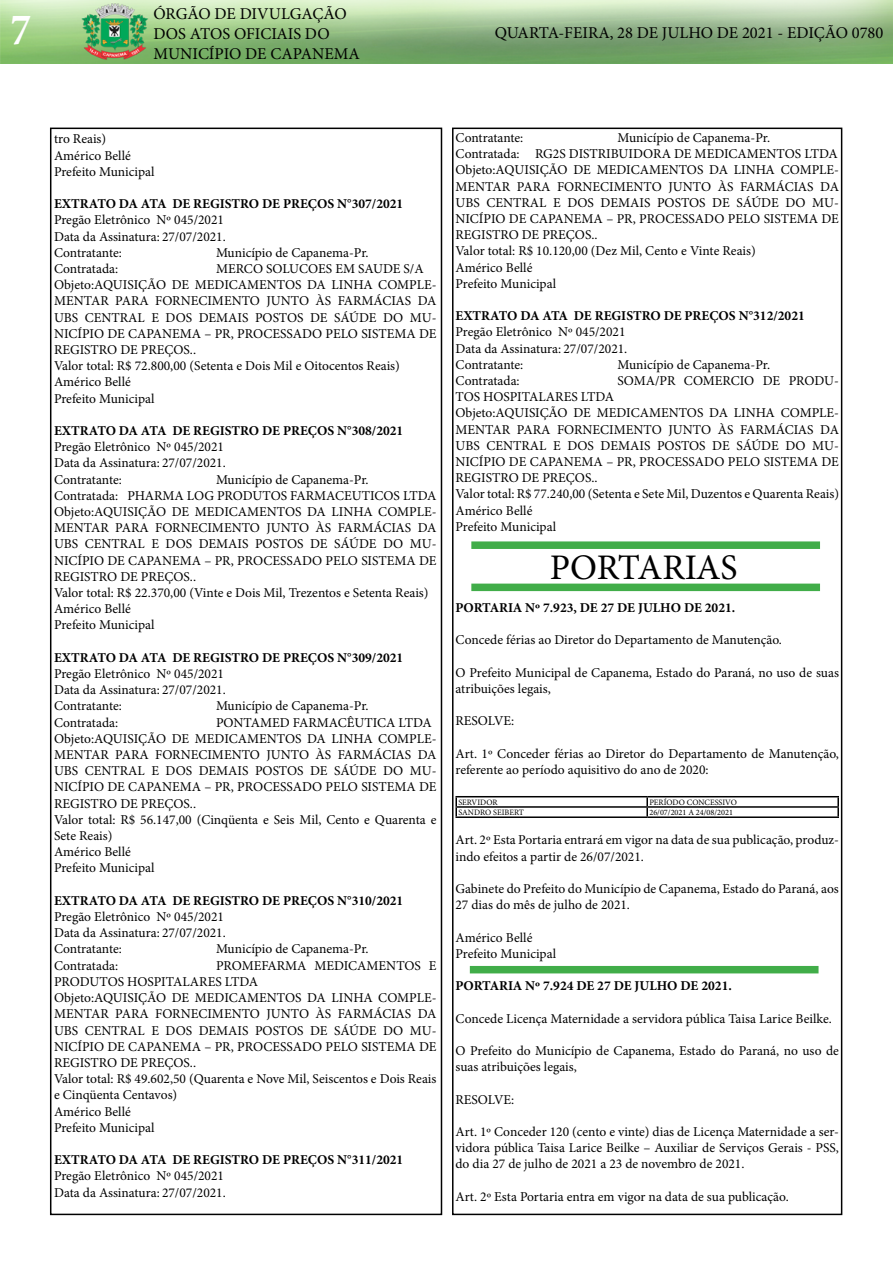
<style>
.page{position:relative;width:893px;height:1263px;background:#fff}
.page>*{position:absolute;margin:0;border:0;box-sizing:border-box;transform-origin:0 0}
.t1{font:700 condensed 45px "Minion Pro";color:#fff}
.t2{font:36px "Minion Pro";letter-spacing:-.005em;color:#000}
.t3{font:16.5px/19.8px "Minion Pro";color:#000}
.t4{font:13.5px/16.2px "Minion Pro";color:#000}
.t5{font:700 13.5px "Minion Pro";color:#000}
.t6{font:8.25px "Minion Pro";color:#000}
</style>
<div class="page">
<div style="left:50px;top:128px;width:392px;height:1087px;border:2px solid #000"></div>
<img style="left:0;top:0;width:893px;height:64px">
<div style="left:452px;top:128px;width:390px;height:1087px;border:2px solid #000"></div>
<hr style="left:455px;top:796px;width:192px;height:1px;background:#000">
<hr style="left:647px;top:796px;width:192px;height:1px;background:#000">
<hr style="left:455px;top:806px;width:192px;height:2px;background:#000">
<svg style="left:455px;top:797px;width:2px;height:19px"></svg>
<hr style="left:647px;top:806px;width:192px;height:2px;background:#000">
<svg style="left:646px;top:797px;width:2px;height:19px"></svg>
<svg style="left:837px;top:797px;width:2px;height:19px"></svg>
<hr style="left:455px;top:816px;width:192px;height:2px;background:#000">
<hr style="left:647px;top:816px;width:192px;height:2px;background:#000">
<div style="left:471px;top:541px;width:349px;height:8px;background:#41ad49"></div>
<div style="left:471px;top:584px;width:349px;height:7px;background:#41ad49"></div>
<div style="left:470px;top:966px;width:348px;height:7px;background:#41ad49"></div>
<h1 class="t1" style="left:11px;top:-1px;width:22px">7</h1>
<p class="t3" style="left:153px;top:4px;width:208px">ÓRGÃO DE DIVULGAÇÃO<br>DOS ATOS OFICIAIS DO<br>MUNICÍPIO DE CAPANEMA</p>
<p class="t3" style="left:495px;top:23px;width:390px">QUARTA-FEIRA, 28 DE JULHO DE 2021 - EDIÇÃO 0780</p>
<p class="t4" style="left:54px;top:131px;width:102px">tro Reais)<br>Américo Bellé<br>Prefeito Municipal</p>
<p class="t5" style="left:54px;top:194px;width:351px">EXTRATO DA ATA DE REGISTRO DE PREÇOS N°307/2021</p>
<p class="t4" style="left:54px;top:212px;width:173px">Pregão Eletrônico Nº 045/2021<br>Data da Assinatura: 27/07/2021.<br>Contratante:</p>
<p class="t4" style="left:216px;top:244px;width:154px">Município de Capanema-Pr.</p>
<p class="t4" style="left:54px;top:261px;width:66px">Contratada:</p>
<p class="t4" style="left:54px;top:261px;width:384px;text-indent:162px">MERCO SOLUCOES EM SAUDE S/A Objeto:AQUISIÇÃO DE MEDICAMENTOS DA LINHA COMPLE-MENTAR PARA FORNECIMENTO JUNTO ÀS FARMÁCIAS DA UBS CENTRAL E DOS DEMAIS POSTOS DE SÁÚDE DO MU-NICÍPIO DE CAPANEMA – PR, PROCESSADO PELO SISTEMA DE REGISTRO DE PREÇOS..<br>Valor total: R$ 72.800,00 (Setenta e Dois Mil e Oitocentos Reais)<br>Américo Bellé<br>Prefeito Municipal</p>
<p class="t5" style="left:54px;top:421px;width:351px">EXTRATO DA ATA DE REGISTRO DE PREÇOS N°308/2021</p>
<p class="t4" style="left:54px;top:439px;width:173px">Pregão Eletrônico Nº 045/2021<br>Data da Assinatura: 27/07/2021.<br>Contratante:</p>
<p class="t4" style="left:54px;top:471px;width:384px;text-indent:162px">Município de Capanema-Pr.<br>Contratada: PHARMA LOG PRODUTOS FARMACEUTICOS LTDA Objeto:AQUISIÇÃO DE MEDICAMENTOS DA LINHA COMPLE-MENTAR PARA FORNECIMENTO JUNTO ÀS FARMÁCIAS DA UBS CENTRAL E DOS DEMAIS POSTOS DE SÁÚDE DO MU-NICÍPIO DE CAPANEMA – PR, PROCESSADO PELO SISTEMA DE REGISTRO DE PREÇOS..<br>Valor total: R$ 22.370,00 (Vinte e Dois Mil, Trezentos e Setenta Reais)<br>Américo Bellé<br>Prefeito Municipal</p>
<p class="t5" style="left:54px;top:648px;width:351px">EXTRATO DA ATA DE REGISTRO DE PREÇOS N°309/2021</p>
<p class="t4" style="left:54px;top:666px;width:173px">Pregão Eletrônico Nº 045/2021<br>Data da Assinatura: 27/07/2021.<br>Contratante:</p>
<p class="t4" style="left:216px;top:698px;width:154px">Município de Capanema-Pr.</p>
<p class="t4" style="left:54px;top:714px;width:384px;text-indent:162px">PONTAMED FARMACÊUTICA LTDA Objeto:AQUISIÇÃO DE MEDICAMENTOS DA LINHA COMPLE-MENTAR PARA FORNECIMENTO JUNTO ÀS FARMÁCIAS DA UBS CENTRAL E DOS DEMAIS POSTOS DE SÁÚDE DO MU-NICÍPIO DE CAPANEMA – PR, PROCESSADO PELO SISTEMA DE REGISTRO DE PREÇOS..<br>Valor total: R$ 56.147,00 (Cinqüenta e Seis Mil, Cento e Quarenta e Sete Reais)<br>Américo Bellé<br>Prefeito Municipal</p>
<p class="t5" style="left:54px;top:891px;width:351px">EXTRATO DA ATA DE REGISTRO DE PREÇOS N°310/2021</p>
<p class="t4" style="left:54px;top:909px;width:173px">Pregão Eletrônico Nº 045/2021<br>Data da Assinatura: 27/07/2021.<br>Contratante:</p>
<p class="t4" style="left:54px;top:714px;width:66px">Contratada:</p>
<p class="t4" style="left:216px;top:941px;width:154px">Município de Capanema-Pr.</p>
<p class="t4" style="left:54px;top:957px;width:66px">Contratada:</p>
<p class="t4" style="left:54px;top:957px;width:384px;text-indent:162px">PROMEFARMA MEDICAMENTOS E PRODUTOS HOSPITALARES LTDA<br>Objeto:AQUISIÇÃO DE MEDICAMENTOS DA LINHA COMPLE-MENTAR PARA FORNECIMENTO JUNTO ÀS FARMÁCIAS DA UBS CENTRAL E DOS DEMAIS POSTOS DE SÁÚDE DO MU-NICÍPIO DE CAPANEMA – PR, PROCESSADO PELO SISTEMA DE REGISTRO DE PREÇOS..<br>Valor total: R$ 49.602,50 (Quarenta e Nove Mil, Seiscentos e Dois Reais e Cinqüenta Centavos)<br>Américo Bellé<br>Prefeito Municipal</p>
<p class="t5" style="left:54px;top:1150px;width:351px">EXTRATO DA ATA DE REGISTRO DE PREÇOS N°311/2021</p>
<p class="t4" style="left:54px;top:1168px;width:173px">Pregão Eletrônico Nº 045/2021<br>Data da Assinatura: 27/07/2021.</p>
<p class="t4" style="left:455px;top:130px;width:385px;text-indent:162px">Município de Capanema-Pr.<br>Contratada: RG2S DISTRIBUIDORA DE MEDICAMENTOS LTDA Objeto:AQUISIÇÃO DE MEDICAMENTOS DA LINHA COMPLE-MENTAR PARA FORNECIMENTO JUNTO ÀS FARMÁCIAS DA UBS CENTRAL E DOS DEMAIS POSTOS DE SÁÚDE DO MU-NICÍPIO DE CAPANEMA – PR, PROCESSADO PELO SISTEMA DE REGISTRO DE PREÇOS..<br>Valor total: R$ 10.120,00 (Dez Mil, Cento e Vinte Reais)<br>Américo Bellé<br>Prefeito Municipal</p>
<p class="t5" style="left:455px;top:306px;width:351px">EXTRATO DA ATA DE REGISTRO DE PREÇOS N°312/2021</p>
<p class="t4" style="left:455px;top:324px;width:173px">Pregão Eletrônico Nº 045/2021<br>Data da Assinatura: 27/07/2021.<br>Contratante:</p>
<p class="t4" style="left:455px;top:130px;width:69px">Contratante:</p>
<p class="t4" style="left:617px;top:356px;width:154px">Município de Capanema-Pr.</p>
<p class="t4" style="left:455px;top:373px;width:66px">Contratada:</p>
<p class="t4" style="left:617px;top:373px;width:223px">SOMA/PR COMERCIO DE PRODU-</p>
<p class="t4" style="left:455px;top:389px;width:385px">TOS HOSPITALARES LTDA<br>Objeto:AQUISIÇÃO DE MEDICAMENTOS DA LINHA COMPLE-MENTAR PARA FORNECIMENTO JUNTO ÀS FARMÁCIAS DA UBS CENTRAL E DOS DEMAIS POSTOS DE SÁÚDE DO MU-NICÍPIO DE CAPANEMA – PR, PROCESSADO PELO SISTEMA DE REGISTRO DE PREÇOS..<br>Valor total: R$ 77.240,00 (Setenta e Sete Mil, Duzentos e Quarenta Reais)<br>Américo Bellé<br>Prefeito Municipal</p>
<h2 class="t2" style="left:550px;top:543px;width:189px">PORTARIAS</h2>
<p class="t5" style="left:455px;top:598px;width:281px">PORTARIA Nº 7.923, DE 27 DE JULHO DE 2021.</p>
<p class="t4" style="left:455px;top:632px;width:328px">Concede férias ao Diretor do Departamento de Manutenção.</p>
<p class="t4" style="left:455px;top:664px;width:385px">O Prefeito Municipal de Capanema, Estado do Paraná, no uso de suas atribuições legais,</p>
<p class="t4" style="left:455px;top:713px;width:60px">RESOLVE:</p>
<p class="t4" style="left:455px;top:745px;width:385px">Art. 1º Conceder férias ao Diretor do Departamento de Manutenção, referente ao período aquisitivo do ano de 2020:</p>
<p class="t6" style="left:458px;top:797px;width:41px">SERVIDOR</p>
<p class="t6" style="left:649px;top:797px;width:89px">PERÍODO CONCESSIVO</p>
<p class="t6" style="left:458px;top:807px;width:67px">SANDRO SEIBERT</p>
<p class="t6" style="left:649px;top:807px;width:85px">26/07/2021 A 24/08/2021</p>
<p class="t4" style="left:455px;top:832px;width:385px">Art. 2º Esta Portaria entrará em vigor na data de sua publicação, produz&shy;indo efeitos a partir de 26/07/2021.</p>
<p class="t4" style="left:455px;top:881px;width:385px">Gabinete do Prefeito do Município de Capanema, Estado do Paraná, aos<br>27 dias do mês de julho de 2021.</p>
<p class="t4" style="left:455px;top:929px;width:102px">Américo Bellé<br>Prefeito Municipal</p>
<p class="t5" style="left:455px;top:976px;width:278px">PORTARIA Nº 7.924 DE 27 DE JULHO DE 2021.</p>
<p class="t4" style="left:455px;top:1010px;width:378px">Concede Licença Maternidade a servidora pública Taisa Larice Beilke.</p>
<p class="t4" style="left:455px;top:1043px;width:385px">O Prefeito do Município de Capanema, Estado do Paraná, no uso de suas atribuições legais,</p>
<p class="t4" style="left:455px;top:1091px;width:60px">RESOLVE:</p>
<p class="t4" style="left:455px;top:1124px;width:385px;text-align:justify">Art. 1º Conceder 120 (cento e vinte) dias de Licença Maternidade a ser&shy;vidora pública Taisa Larice Beilke – Auxiliar de Serviços Gerais - PSS, do dia 27 de julho de 2021 a 23 de novembro de 2021.</p>
<p class="t4" style="left:455px;top:1188px;width:335px">Art. 2º Esta Portaria entra em vigor na data de sua publicação.</p>
</div>
